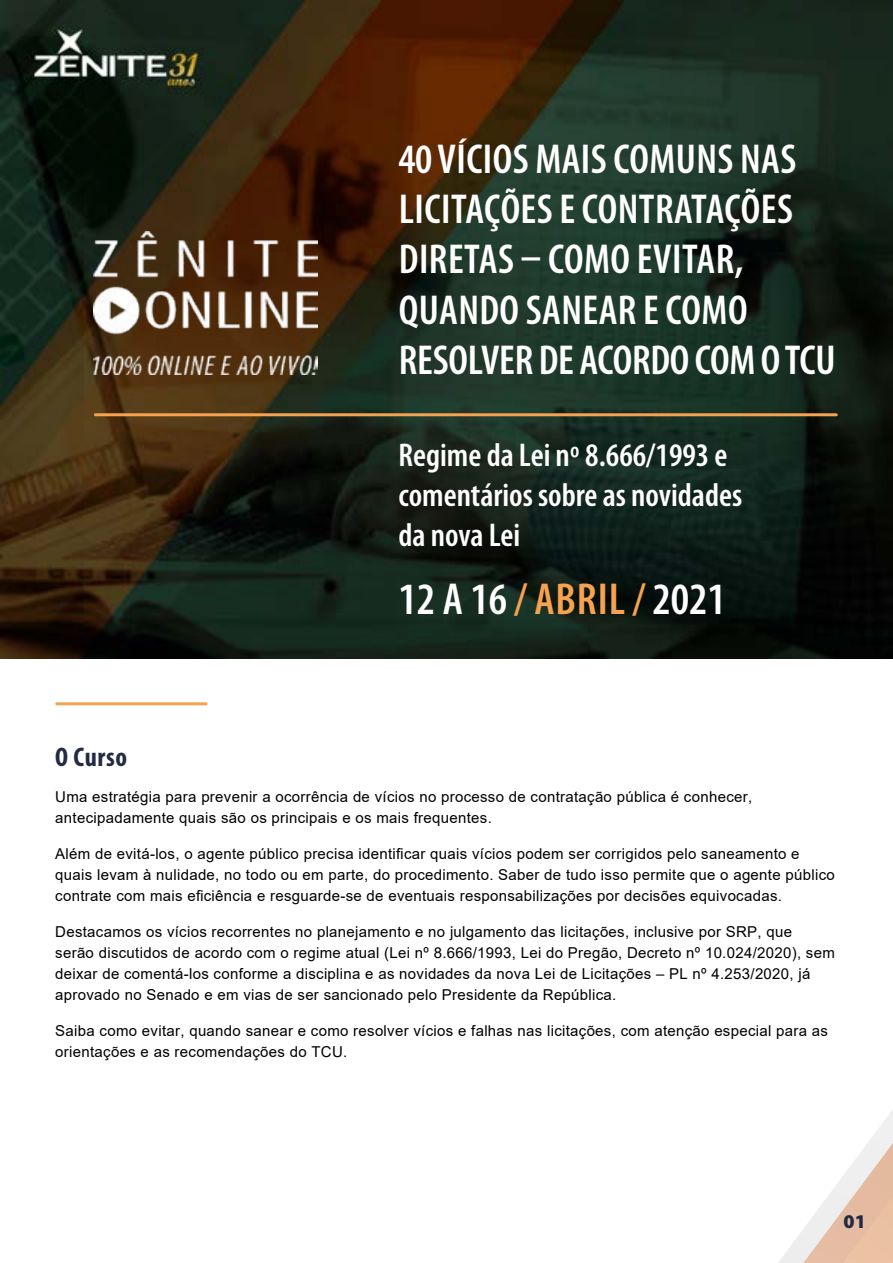
<style>
.page{position:relative;width:893px;height:1263px;background:#fff}
.page>*{position:absolute;margin:0;border:0;box-sizing:border-box;transform-origin:0 0}
.t1{font:600 condensed 45px "Myriad Pro";color:#fff}
.t2{font:600 condensed 42px/50.4px "Myriad Pro";letter-spacing:.01em;color:#fff}
.t3{font:600 condensed 33px/39.6px "Myriad Pro";color:#fff}
.t4{font:700 condensed 27px "Myriad Pro";letter-spacing:.02em;color:#222b42}
.t5{font:900 19.5px "Myriad Pro";color:#222b42}
.t6{font:15px/21px "Arial";letter-spacing:.02em;color:#000}
.s1{color:#f6a251}
</style>
<div class="page">
<svg style="left:778px;top:1110px;width:115px;height:153px"></svg>
<img style="left:0;top:0;width:893px;height:658px">
<img style="left:94px;top:231px;width:223px;height:144px">
<hr style="left:94px;top:413px;width:744px;height:3px;background:#f6a251;border-radius:2px">
<hr style="left:55px;top:702px;width:152px;height:3px;background:#f6a251;border-radius:2px">
<h2 class="t2" style="left:398px;top:134px;width:439px">40 VÍCIOS MAIS COMUNS NAS<br>LICITAÇÕES E CONTRATAÇÕES<br>DIRETAS – COMO EVITAR,<br>QUANDO SANEAR E COMO<br>RESOLVER DE ACORDO COM O TCU</h2>
<h3 class="t3" style="left:398px;top:436px;width:345px">Regime da Lei nº 8.666/1993 e comentários sobre as novidades da nova Lei</h3>
<h1 class="t1" style="left:398px;top:575px;width:329px">12 A 16 <span class="s1">/ ABRIL /</span> 2021</h1>
<h3 class="t4" style="left:55px;top:740px;width:73px">O Curso</h3>
<p class="t6" style="left:55px;top:786px;width:698px">Uma estratégia para prevenir a ocorrência de vícios no processo de contratação pública é conhecer, antecipadamente quais são os principais e os mais frequentes.</p>
<p class="t6" style="left:55px;top:843px;width:781px">Além de evitá-los, o agente público precisa identificar quais vícios podem ser corrigidos pelo saneamento e quais levam à nulidade, no todo ou em parte, do procedimento. Saber de tudo isso permite que o agente público contrate com mais eficiência e resguarde-se de eventuais responsabilizações por decisões equivocadas.</p>
<p class="t6" style="left:55px;top:921px;width:781px">Destacamos os vícios recorrentes no planejamento e no julgamento das licitações, inclusive por SRP, que<br>serão discutidos de acordo com o regime atual (Lei nº 8.666/1993, Lei do Pregão, Decreto nº 10.024/2020), sem deixar de comentá-los conforme a disciplina e as novidades da nova Lei de Licitações – PL nº 4.253/2020, já aprovado no Senado e em vias de ser sancionado pelo Presidente da República.</p>
<p class="t6" style="left:55px;top:1020px;width:774px">Saiba como evitar, quando sanear e como resolver vícios e falhas nas licitações, com atenção especial para as orientações e as recomendações do TCU.</p>
<h3 class="t5" style="left:843px;top:1209px;width:24px">01</h3>
</div>
